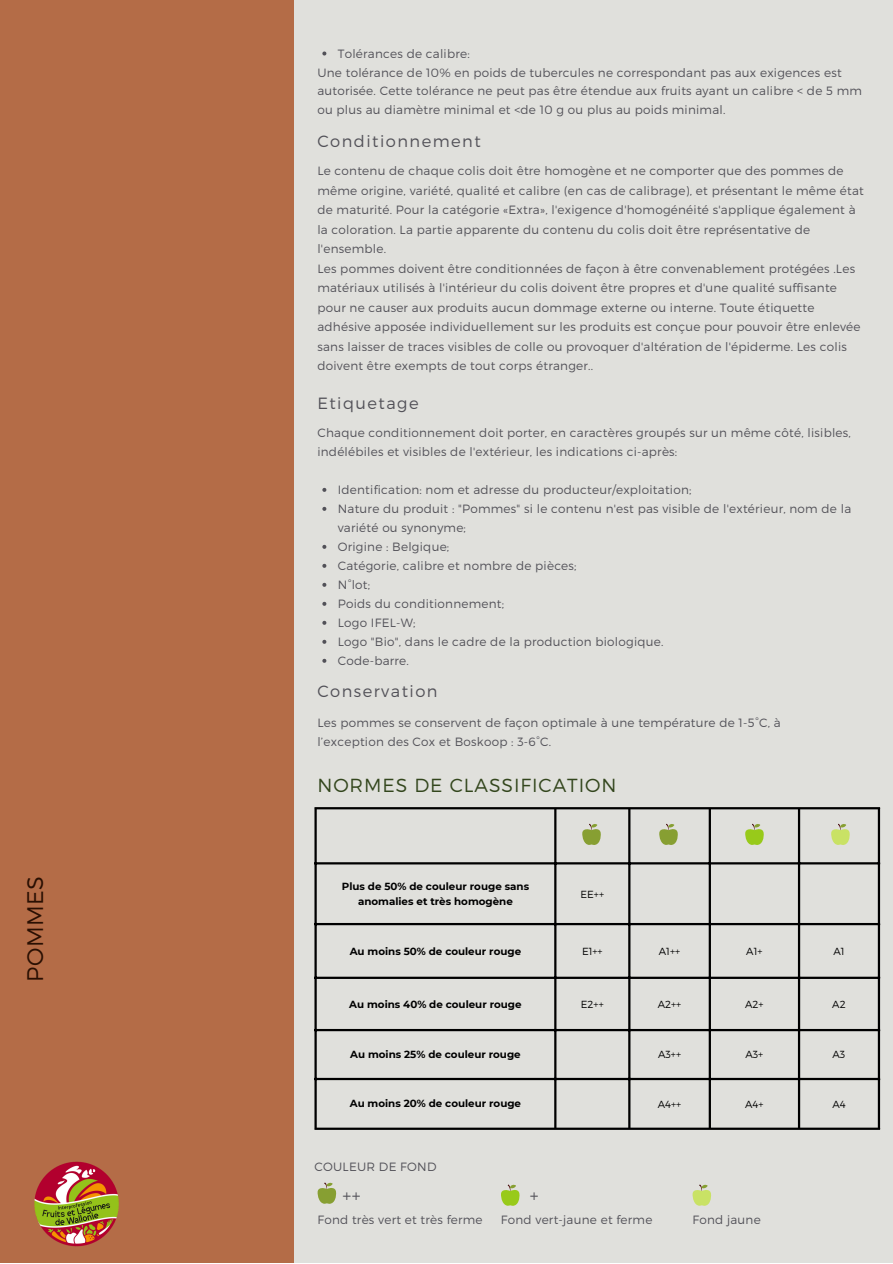
<style>
.page{position:relative;width:893px;height:1264px;background:#fff}
.page>*{position:absolute;margin:0;border:0;box-sizing:border-box;transform-origin:0 0}
.t1{font:300 22.5px "Montserrat";letter-spacing:.02em;color:#290f02}
.t2{font:300 18.9px "Montserrat";letter-spacing:.05em;color:#33461d}
.t3{font:300 18px "Montserrat";color:#525158}
.t4{font:300 16.35px "Montserrat";letter-spacing:.09em;color:#525158}
.t5{font:300 12px/19px "Montserrat";letter-spacing:.02em;color:#525158}
.t6{font:700 10.35px/14.5px "Montserrat";color:#000;text-align:center}
.t7{font:300 10.35px "Montserrat";color:#000}
</style>
<div class="page">
<div style="left:0;top:0;width:892px;height:1262px;background:#e0e0dc"></div>
<div style="left:0;top:0;width:293px;height:1262px;background:#b46c47"></div>
<img style="left:34px;top:1161px;width:85px;height:86px">
<hr style="left:314px;top:809px;width:3px;height:318px;background:#000">
<hr style="left:554px;top:809px;width:2px;height:318px;background:#000">
<hr style="left:628px;top:809px;width:2px;height:318px;background:#000">
<hr style="left:708px;top:809px;width:3px;height:318px;background:#000">
<hr style="left:797px;top:809px;width:3px;height:318px;background:#000">
<hr style="left:877px;top:809px;width:3px;height:318px;background:#000">
<hr style="left:314px;top:807px;width:566px;height:2px;background:#000">
<hr style="left:314px;top:862px;width:566px;height:2px;background:#000">
<hr style="left:314px;top:923px;width:566px;height:2px;background:#000">
<hr style="left:314px;top:976px;width:566px;height:2px;background:#000">
<hr style="left:314px;top:1028px;width:566px;height:3px;background:#000">
<hr style="left:314px;top:1077px;width:566px;height:3px;background:#000">
<hr style="left:314px;top:1127px;width:566px;height:2px;background:#000">
<svg style="left:317px;top:1182px;width:19px;height:21px"></svg>
<svg style="left:322px;top:488px;width:4px;height:4px"></svg>
<svg style="left:322px;top:507px;width:4px;height:4px"></svg>
<svg style="left:322px;top:545px;width:4px;height:4px"></svg>
<svg style="left:322px;top:564px;width:4px;height:4px"></svg>
<svg style="left:322px;top:583px;width:4px;height:4px"></svg>
<svg style="left:322px;top:602px;width:4px;height:4px"></svg>
<svg style="left:322px;top:621px;width:4px;height:4px"></svg>
<svg style="left:322px;top:640px;width:4px;height:4px"></svg>
<svg style="left:322px;top:658px;width:4px;height:4px"></svg>
<svg style="left:322px;top:51px;width:4px;height:4px"></svg>
<svg style="left:501px;top:1184px;width:19px;height:21px"></svg>
<svg style="left:692px;top:1184px;width:19px;height:21px"></svg>
<svg style="left:582px;top:823px;width:19px;height:22px"></svg>
<svg style="left:659px;top:823px;width:19px;height:22px"></svg>
<svg style="left:745px;top:823px;width:19px;height:22px"></svg>
<svg style="left:831px;top:823px;width:19px;height:22px"></svg>
<p class="t5" style="left:317px;top:43px;width:546px;text-indent:20px">Tolérances de calibre:<br>Une tolérance de 10% en poids de tubercules ne correspondant pas aux exigences est autorisée. Cette tolérance ne peut pas être étendue aux fruits ayant un calibre &lt; de 5 mm ou plus au diamètre minimal et &lt;de 10 g ou plus au poids minimal.</p>
<h3 class="t4" style="left:317px;top:130px;width:165px">Conditionnement</h3>
<p class="t5" style="left:317px;top:161px;width:548px;line-height:19.5px">Le contenu de chaque colis doit être homogène et ne comporter que des pommes de même origine, variété, qualité et calibre (en cas de calibrage), et présentant le même état de maturité. Pour la catégorie «Extra», l'exigence d'homogénéité s'applique également à la coloration. La partie apparente du contenu du colis doit être représentative de l'ensemble.<br>Les pommes doivent être conditionnées de façon à être convenablement protégées .Les matériaux utilisés à l'intérieur du colis doivent être propres et d'une qualité suffisante pour ne causer aux produits aucun dommage externe ou interne. Toute étiquette adhésive apposée individuellement sur les produits est conçue pour pouvoir être enlevée sans laisser de traces visibles de colle ou provoquer d'altération de l'épiderme. Les colis doivent être exempts de tout corps étranger..</p>
<h3 class="t4" style="left:317px;top:392px;width:103px">Etiquetage</h3>
<p class="t5" style="left:317px;top:422px;width:535px">Chaque conditionnement doit porter, en caractères groupés sur un même côté, lisibles, indélébiles et visibles de l'extérieur, les indications ci-après:</p>
<p class="t5" style="left:338px;top:479px;width:515px">Identification: nom et adresse du producteur/exploitation;<br>Nature du produit : "Pommes" si le contenu n'est pas visible de l'extérieur, nom de la variété ou synonyme;<br>Origine : Belgique;<br>Catégorie, calibre et nombre de pièces;<br>N°lot;<br>Poids du conditionnement;<br>Logo IFEL-W;<br>Logo "Bio", dans le cadre de la production biologique.<br>Code-barre.</p>
<h3 class="t4" style="left:317px;top:681px;width:122px">Conservation</h3>
<p class="t5" style="left:317px;top:712px;width:465px">Les pommes se conservent de façon optimale à une température de 1-5°C, à l’exception des Cox et Boskoop : 3-6°C.</p>
<h2 class="t2" style="left:317px;top:773px;width:300px">NORMES DE CLASSIFICATION</h2>
<h1 class="t1" style="left:21px;top:981px;width:107px;rotate:-90deg">POMMES</h1>
<p class="t6" style="left:342px;top:879px;width:189px">Plus de 50% de couleur rouge sans anomalies et très homogène</p>
<p class="t7" style="left:580px;top:887px;width:25px">EE++</p>
<p class="t6" style="left:350px;top:944px;width:173px">Au moins 50% de couleur rouge</p>
<p class="t7" style="left:582px;top:944px;width:22px">E1++</p>
<p class="t7" style="left:659px;top:944px;width:23px">A1++</p>
<p class="t7" style="left:746px;top:944px;width:18px">A1+</p>
<p class="t7" style="left:833px;top:944px;width:13px">A1</p>
<p class="t6" style="left:349px;top:996px;width:174px">Au moins 40% de couleur rouge</p>
<p class="t7" style="left:581px;top:997px;width:24px">E2++</p>
<p class="t7" style="left:657px;top:997px;width:25px">A2++</p>
<p class="t7" style="left:745px;top:997px;width:20px">A2+</p>
<p class="t7" style="left:832px;top:997px;width:15px">A2</p>
<p class="t6" style="left:350px;top:1047px;width:172px">Au moins 25% de couleur rouge</p>
<p class="t7" style="left:658px;top:1047px;width:24px">A3++</p>
<p class="t7" style="left:745px;top:1047px;width:19px">A3+</p>
<p class="t7" style="left:832px;top:1047px;width:14px">A3</p>
<p class="t6" style="left:350px;top:1096px;width:173px">Au moins 20% de couleur rouge</p>
<p class="t7" style="left:657px;top:1097px;width:25px">A4++</p>
<p class="t7" style="left:745px;top:1097px;width:20px">A4+</p>
<p class="t7" style="left:832px;top:1097px;width:15px">A4</p>
<p class="t5" style="left:314px;top:1156px;width:123px">COULEUR DE FOND</p>
<h3 class="t3" style="left:342px;top:1183px;width:20px">++</h3>
<h3 class="t3" style="left:530px;top:1183px;width:10px">+</h3>
<p class="t5" style="left:500px;top:1209px;width:153px">Fond vert-jaune et ferme</p>
<p class="t5" style="left:692px;top:1209px;width:70px">Fond jaune</p>
<p class="t5" style="left:317px;top:1209px;width:167px">Fond très vert et très ferme</p>
</div>
